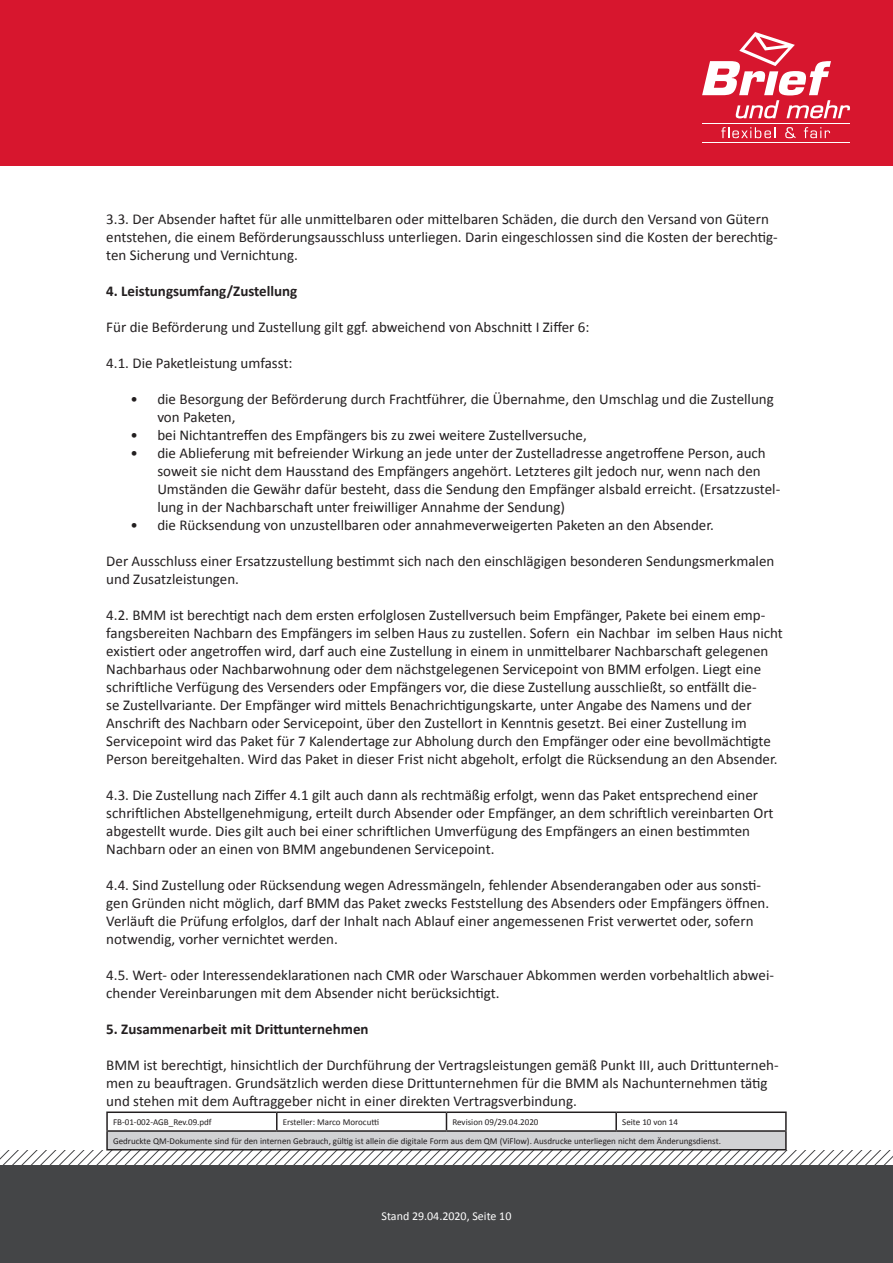
<style>
.page{position:relative;width:893px;height:1263px;background:#fff}
.page>*{position:absolute;margin:0;border:0;box-sizing:border-box;transform-origin:0 0}
.t1{font:15px/18px "Calibri";color:#231f20}
.t2{font:700 15px "Calibri";color:#231f20}
.t3{font:12px "Calibri";color:#fff}
.t4{font:9px/18.8px "Calibri";color:#231f20}
</style>
<div class="page">
<div style="left:0;top:1165px;width:893px;height:98px;background:#444547"></div>
<div style="left:0;top:0;width:893px;height:166px;background:#d7162e"></div>
<svg style="left:702px;top:32px;width:148px;height:86px"></svg>
<hr style="left:702px;top:124px;width:148px;height:1px;background:#fff">
<hr style="left:702px;top:142px;width:148px;height:1px;background:#fff">
<svg style="left:721px;top:127px;width:54px;height:11px"></svg>
<svg style="left:785px;top:127px;width:11px;height:11px"></svg>
<svg style="left:804px;top:127px;width:26px;height:11px"></svg>
<hr style="left:106px;top:1111px;width:171px;height:2px;background:#231f20">
<hr style="left:277px;top:1111px;width:169px;height:2px;background:#231f20">
<hr style="left:446px;top:1111px;width:170px;height:2px;background:#231f20">
<hr style="left:616px;top:1111px;width:171px;height:2px;background:#231f20">
<svg style="left:0;top:1113px;width:893px;height:52px"></svg>
<hr style="left:106px;top:1149px;width:171px;height:1px;background:#231f20">
<hr style="left:277px;top:1149px;width:169px;height:1px;background:#231f20">
<hr style="left:446px;top:1149px;width:170px;height:1px;background:#231f20">
<hr style="left:616px;top:1149px;width:171px;height:1px;background:#231f20">
<p class="t1" style="left:106px;top:210px;width:673px">3.3. Der Absender haftet für alle unmittelbaren oder mittelbaren Schäden, die durch den Versand von Gütern entstehen, die einem Beförderungsausschluss unterliegen. Darin eingeschlossen sind die Kosten der berechtig&shy;ten Sicherung und Vernichtung.</p>
<p class="t2" style="left:106px;top:281px;width:193px">4. Leistungsumfang/Zustellung</p>
<p class="t1" style="left:106px;top:318px;width:485px">Für die Beförderung und Zustellung gilt ggf. abweichend von Abschnitt I Ziffer 6:</p>
<p class="t1" style="left:106px;top:354px;width:188px">4.1. Die Paketleistung umfasst:</p>
<p class="t1" style="left:157px;top:390px;width:618px;text-indent:-27px">• die Besorgung der Beförderung durch Frachtführer, die Übernahme, den Umschlag und die Zustellung von Paketen,</p>
<p class="t1" style="left:130px;top:426px;width:458px">• bei Nichtantreffen des Empfängers bis zu zwei weitere Zustellversuche,</p>
<p class="t1" style="left:157px;top:444px;width:624px;text-indent:-27px">• die Ablieferung mit befreiender Wirkung an jede unter der Zustelladresse angetroffene Person, auch soweit sie nicht dem Hausstand des Empfängers angehört. Letzteres gilt jedoch nur, wenn nach den Umständen die Gewähr dafür besteht, dass die Sendung den Empfänger alsbald erreicht. (Ersatzzustel&shy;lung in der Nachbarschaft unter freiwilliger Annahme der Sendung)</p>
<p class="t1" style="left:130px;top:516px;width:585px">• die Rücksendung von unzustellbaren oder annahmeverweigerten Paketen an den Absender.</p>
<p class="t1" style="left:106px;top:552px;width:670px">Der Ausschluss einer Ersatzzustellung bestimmt sich nach den einschlägigen besonderen Sendungsmerkmalen und Zusatzleistungen.</p>
<p class="t1" style="left:106px;top:606px;width:678px">4.2. BMM ist berechtigt nach dem ersten erfolglosen Zustellversuch beim Empfänger, Pakete bei einem emp&shy;fangsbereiten Nachbarn des Empfängers im selben Haus zu zustellen. Sofern ein Nachbar im selben Haus nicht existiert oder angetroffen wird, darf auch eine Zustellung in einem in unmittelbarer Nachbarschaft gelegenen Nachbarhaus oder Nachbarwohnung oder dem nächstgelegenen Servicepoint von BMM erfolgen. Liegt eine schriftliche Verfügung des Versenders oder Empfängers vor, die diese Zustellung ausschließt, so entfällt die-<br>se Zustellvariante. Der Empfänger wird mittels Benachrichtigungskarte, unter Angabe des Namens und der Anschrift des Nachbarn oder Servicepoint, über den Zustellort in Kenntnis gesetzt. Bei einer Zustellung im Servicepoint wird das Paket für 7 Kalendertage zur Abholung durch den Empfänger oder eine bevollmächtigte Person bereitgehalten. Wird das Paket in dieser Frist nicht abgeholt, erfolgt die Rücksendung an den Absender.</p>
<p class="t1" style="left:106px;top:786px;width:669px">4.3. Die Zustellung nach Ziffer 4.1 gilt auch dann als rechtmäßig erfolgt, wenn das Paket entsprechend einer schriftlichen Abstellgenehmigung, erteilt durch Absender oder Empfänger, an dem schriftlich vereinbarten Ort abgestellt wurde. Dies gilt auch bei einer schriftlichen Umverfügung des Empfängers an einen bestimmten Nachbarn oder an einen von BMM angebundenen Servicepoint.</p>
<p class="t1" style="left:106px;top:876px;width:664px">4.4. Sind Zustellung oder Rücksendung wegen Adressmängeln, fehlender Absenderangaben oder aus sonsti&shy;gen Gründen nicht möglich, darf BMM das Paket zwecks Feststellung des Absenders oder Empfängers öffnen.<br>Verläuft die Prüfung erfolglos, darf der Inhalt nach Ablauf einer angemessenen Frist verwertet oder, sofern notwendig, vorher vernichtet werden.</p>
<p class="t1" style="left:106px;top:966px;width:669px">4.5. Wert- oder Interessendeklarationen nach CMR oder Warschauer Abkommen werden vorbehaltlich abwei&shy;chender Vereinbarungen mit dem Absender nicht berücksichtigt.</p>
<p class="t2" style="left:106px;top:1019px;width:264px">5. Zusammenarbeit mit Drittunternehmen</p>
<p class="t1" style="left:106px;top:1056px;width:674px">BMM ist berechtigt, hinsichtlich der Durchführung der Vertragsleistungen gemäß Punkt III, auch Drittunterneh&shy;men zu beauftragen. Grundsätzlich werden diese Drittunternehmen für die BMM als Nachunternehmen tätig und stehen mit dem Auftraggeber nicht in einer direkten Vertragsverbindung.</p>
<p class="t4" style="left:113px;top:1113px;width:100px">FB-01-002-AGB_Rev.09.pdf</p>
<p class="t4" style="left:283px;top:1113px;width:98px">Ersteller: Marco Morocutti</p>
<p class="t4" style="left:452px;top:1113px;width:88px">Revision 09/29.04.2020</p>
<p class="t4" style="left:113px;top:1113px;width:609px;text-indent:509px">Seite 10 von 14<br>Gedruckte QM-Dokumente sind für den internen Gebrauch, gültig ist allein die digitale Form aus dem QM (ViFlow). Ausdrucke unterliegen nicht dem Änderungsdienst.</p>
<p class="t3" style="left:382px;top:1209px;width:131px">Stand 29.04.2020, Seite 10</p>
</div>
